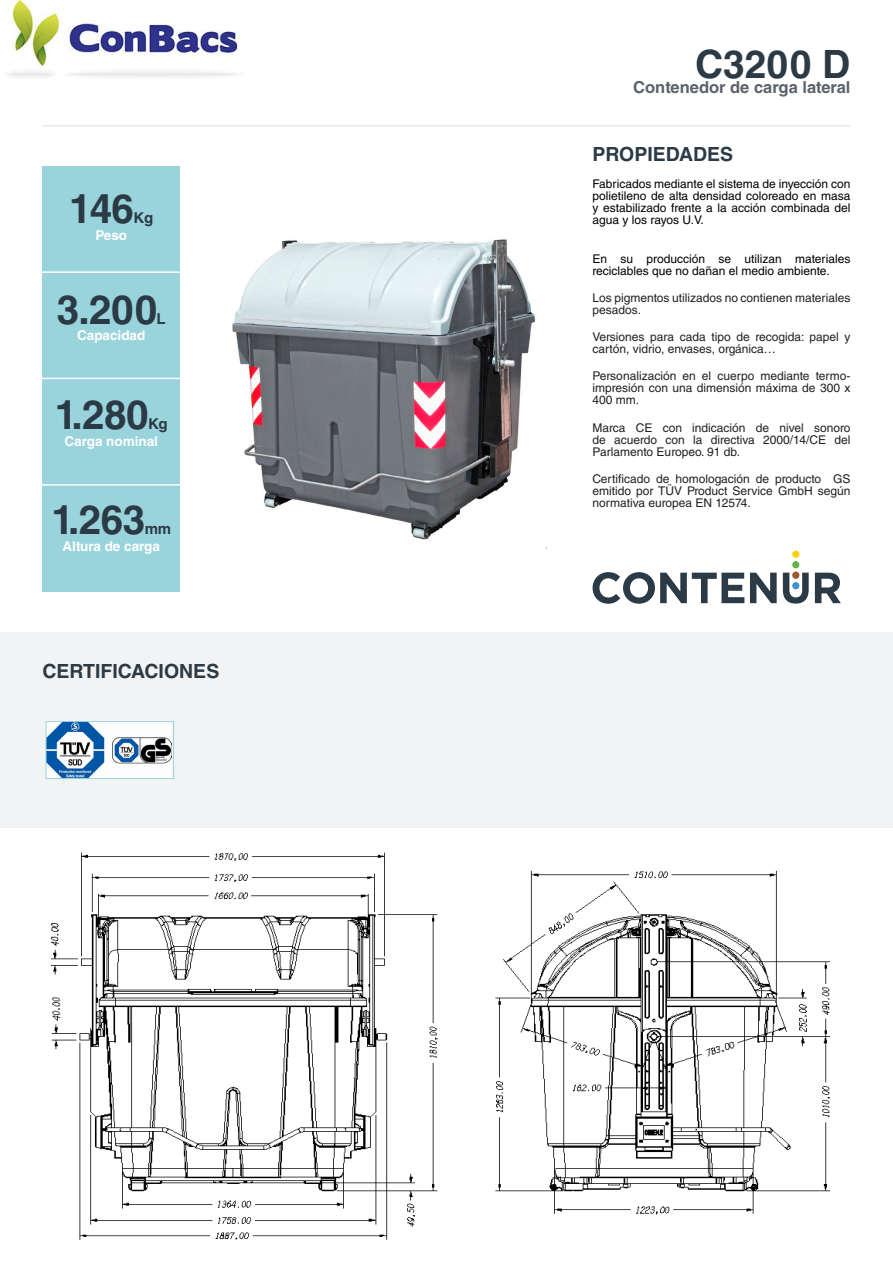
<style>
.page{position:relative;width:893px;height:1263px;background:#fff}
.page>*{position:absolute;margin:0;border:0;box-sizing:border-box;transform-origin:0 0}
.t1{font:700 40.5px "Helvetica LT Std";letter-spacing:-.015em;color:#2b3a45}
.t2{font:700 39px "Helvetica LT Std";color:#2b3a45}
.t3{font:700 19.5px "Helvetica LT Std";color:#2b3a45}
.t4{font:700 16.5px "Helvetica LT Std";color:#5c626b}
.t5{font:700 15px "Helvetica LT Std";color:#2b3a45}
.t6{font:700 13.5px "Helvetica LT Std";color:#fff}
.No_Spacing{font:12px/12px "Helvetica LT Std";color:#231f20;text-align:justify}
.No_Spacing-2{font:12px/12px "Helvetica LT Std";color:#000;text-align:justify}
</style>
<div class="page">
<div style="left:0;top:632px;width:893px;height:196px;background:#f2f3f4"></div>
<svg style="left:593px;top:572px;width:151px;height:32px"></svg>
<svg style="left:750px;top:573px;width:27px;height:30px"></svg>
<svg style="left:815px;top:573px;width:26px;height:30px"></svg>
<svg style="left:783px;top:573px;width:26px;height:31px"></svg>
<div style="left:792px;top:561px;width:7px;height:7px;background:#63b445;border-radius:50%"></div>
<div style="left:792px;top:550px;width:7px;height:8px;background:#fed105;border-radius:50%"></div>
<div style="left:792px;top:582px;width:7px;height:7px;background:#4194d0;border-radius:50%"></div>
<img style="left:232px;top:239px;width:304px;height:301px">
<div style="left:43px;top:485px;width:137px;height:106px;background:#99d4dd"></div>
<div style="left:43px;top:379px;width:137px;height:106px;background:#99d4dd"></div>
<div style="left:43px;top:273px;width:137px;height:106px;background:#99d4dd"></div>
<div style="left:43px;top:167px;width:137px;height:106px;background:#99d4dd"></div>
<hr style="left:39px;top:484px;width:141px;height:2px;background:#fff">
<hr style="left:39px;top:378px;width:141px;height:1px;background:#fff">
<hr style="left:39px;top:271px;width:141px;height:2px;background:#fff">
<img style="left:50px;top:852px;width:780px;height:388px">
<hr style="left:43px;top:125px;width:807px;height:1px;background:#dcdddf">
<img style="left:48px;top:723px;width:123px;height:54px">
<div style="left:46px;top:721px;width:128px;height:58px;border:1px solid #99d4dd"></div>
<img style="left:8px;top:0;width:231px;height:77px">
<p class="t1" style="left:69px;top:184px;width:66px">146</p>
<p class="t5" style="left:134px;top:209px;width:21px">Kg</p>
<p class="t6" style="left:95px;top:227px;width:33px">Peso</p>
<p class="t1" style="left:57px;top:285px;width:102px">3.200</p>
<p class="t5" style="left:157px;top:310px;width:11px">L</p>
<p class="t6" style="left:77px;top:327px;width:70px">Capacidad</p>
<p class="t1" style="left:55px;top:390px;width:95px">1.280</p>
<p class="t5" style="left:148px;top:415px;width:21px">Kg</p>
<p class="t6" style="left:64px;top:433px;width:95px">Carga nominal</p>
<p class="t1" style="left:51px;top:495px;width:95px">1.263</p>
<p class="t5" style="left:145px;top:520px;width:28px">mm</p>
<p class="t6" style="left:63px;top:538px;width:99px">Altura de carga</p>
<p class="t3" style="left:43px;top:660px;width:178px">CERTIFICACIONES</p>
<p class="t2" style="left:695px;top:41px;width:157px">C3200 D</p>
<p class="t4" style="left:633px;top:77px;width:219px">Contenedor de carga lateral</p>
<p class="t3" style="left:592px;top:142px;width:142px">PROPIEDADES</p>
<p class="No_Spacing-2" style="left:592px;top:178px;width:259px">Fabricados mediante el sistema de inyección con polietileno de alta densidad coloreado en masa y estabilizado frente a la acción combinada del agua y los rayos U.V.</p>
<p class="No_Spacing-2" style="left:592px;top:253px;width:259px">En su producción se utilizan materiales reciclables que no dañan el medio ambiente.</p>
<p class="No_Spacing" style="left:592px;top:292px;width:259px">Los pigmentos utilizados no contienen materiales pesados.</p>
<p class="No_Spacing" style="left:592px;top:331px;width:259px">Versiones para cada tipo de recogida: papel y cartón, vidrio, envases, orgánica…</p>
<p class="No_Spacing" style="left:592px;top:370px;width:259px">Personalización en el cuerpo mediante termo&shy;impresión con una dimensión máxima de 300 x 400 mm.</p>
<p class="No_Spacing" style="left:592px;top:421px;width:259px">Marca CE con indicación de nivel sonoro de acuerdo con la directiva 2000/14/CE del Parlamento Europeo. 91 db.</p>
<p class="No_Spacing" style="left:592px;top:472px;width:259px">Certificado de homologación de producto GS emitido por TÜV Product Service GmbH según normativa europea EN 12574.</p>
</div>
